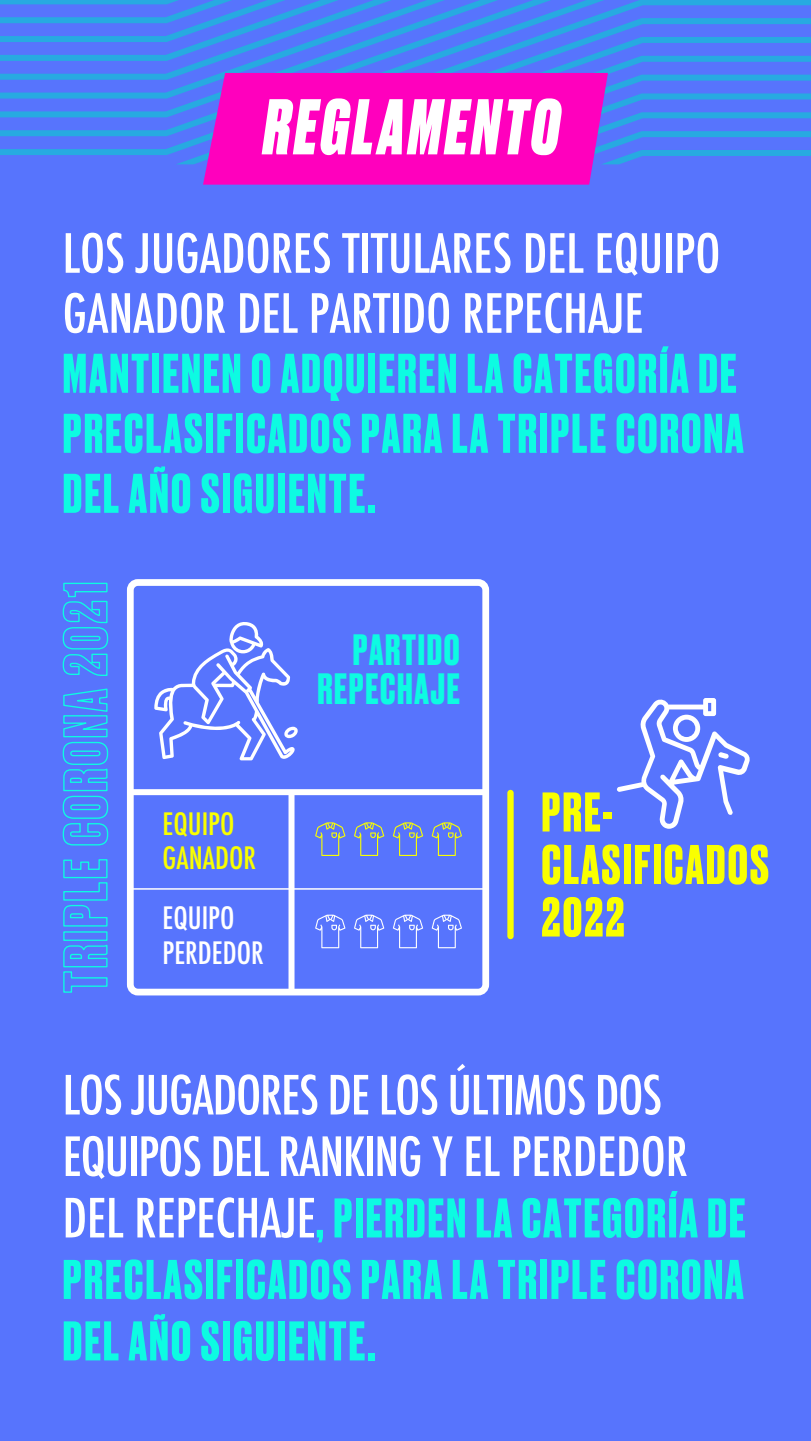
<style>
.page{position:relative;width:811px;height:1441px;background:#5774fd}
.page>*{position:absolute;margin:0;border:0;box-sizing:border-box;transform-origin:0 0}
.t1{font:italic 800 74.18px "Druk";letter-spacing:.06em;color:#fff;scale:.9 1}
.t2{font:700 52.5px/60px "Druk";letter-spacing:.04em;color:#0dfbe2}
.t3{font:500 condensed 52.5px/60px "Futura";color:#fff}
.t4{font:500 condensed 52.5px/61.5px "Futura";letter-spacing:-.02em;color:#fff}
.t5{font:700 52.5px/52.5px "Druk";letter-spacing:.04em;color:#f9ff00}
.t6{font:700 41.25px/39px "Druk";letter-spacing:.04em;color:#0dfbe2;text-align:right}
.t7{font:500 condensed 30px/34.5px "Futura";color:#fff}
.t8{font:500 condensed 30px/34.5px "Futura";color:#f9ff00}
.s1{font-family:"Futura";font-weight:500;font-stretch:condensed;color:#fff}
</style>
<div class="page">
<svg style="left:0;top:0;width:811px;height:185px"></svg>
<svg style="left:617px;top:698px;width:133px;height:131px"></svg>
<div style="left:127px;top:579px;width:362px;height:416px;border:7px solid #fff;border-radius:8px"></div>
<div style="left:127px;top:789px;width:359px;height:6px;background:#fff"></div>
<div style="left:288px;top:793px;width:6px;height:200px;background:#fff"></div>
<hr style="left:127px;top:888px;width:359px;height:2px;background:#fff">
<svg style="left:63px;top:944px;width:45px;height:49px"></svg>
<div style="left:63px;top:931px;width:45px;height:10px;border:1px solid #0dfbe2"></div>
<svg style="left:63px;top:859px;width:45px;height:68px"></svg>
<svg style="left:62px;top:688px;width:47px;height:158px"></svg>
<svg style="left:62px;top:582px;width:47px;height:94px"></svg>
<svg style="left:315px;top:914px;width:30px;height:34px"></svg>
<svg style="left:354px;top:914px;width:30px;height:34px"></svg>
<svg style="left:393px;top:914px;width:30px;height:34px"></svg>
<svg style="left:432px;top:914px;width:30px;height:34px"></svg>
<svg style="left:315px;top:822px;width:30px;height:34px"></svg>
<svg style="left:354px;top:822px;width:30px;height:34px"></svg>
<svg style="left:393px;top:822px;width:30px;height:34px"></svg>
<svg style="left:432px;top:822px;width:30px;height:34px"></svg>
<div style="left:507px;top:790px;width:7px;height:149px;background:#f9ff00;border-radius:3px"></div>
<svg style="left:154px;top:622px;width:144px;height:138px"></svg>
<h1 class="t1" style="left:263px;top:75px;width:331px">REGLAMENTO</h1>
<p class="t3" style="left:63px;top:224px;width:659px">LOS JUGADORES TITULARES DEL EQUIPO<br>GANADOR DEL PARTIDO REPECHAJE</p>
<p class="t2" style="left:63px;top:341px;width:682px">MANTIENEN O ADQUIEREN LA CATEGORÍA DE<br>PRECLASIFICADOS PARA LA TRIPLE CORONA<br>DEL AÑO SIGUIENTE.</p>
<p class="t8" style="left:163px;top:806px;width:95px">EQUIPO<br>GANADOR</p>
<p class="t7" style="left:163px;top:901px;width:103px">EQUIPO<br>PERDEDOR</p>
<p class="t6" style="left:317px;top:628px;width:144px">PARTIDO<br>REPECHAJE</p>
<p class="t5" style="left:541px;top:783px;width:229px">PRE-<br>CLASIFICADOS<br>2022</p>
<p class="t4" style="left:63px;top:1064px;width:627px">LOS JUGADORES DE LOS ÚLTIMOS DOS<br>EQUIPOS DEL RANKING Y EL PERDEDOR</p>
<p class="t2" style="left:63px;top:1184px;width:684px;line-height:61.5px;text-align:justify"><span class="s1">DEL REPECHAJE</span>, PIERDEN LA CATEGORÍA DE PRECLASIFICADOS PARA LA TRIPLE CORONA DEL AÑO SIGUIENTE.</p>
</div>
